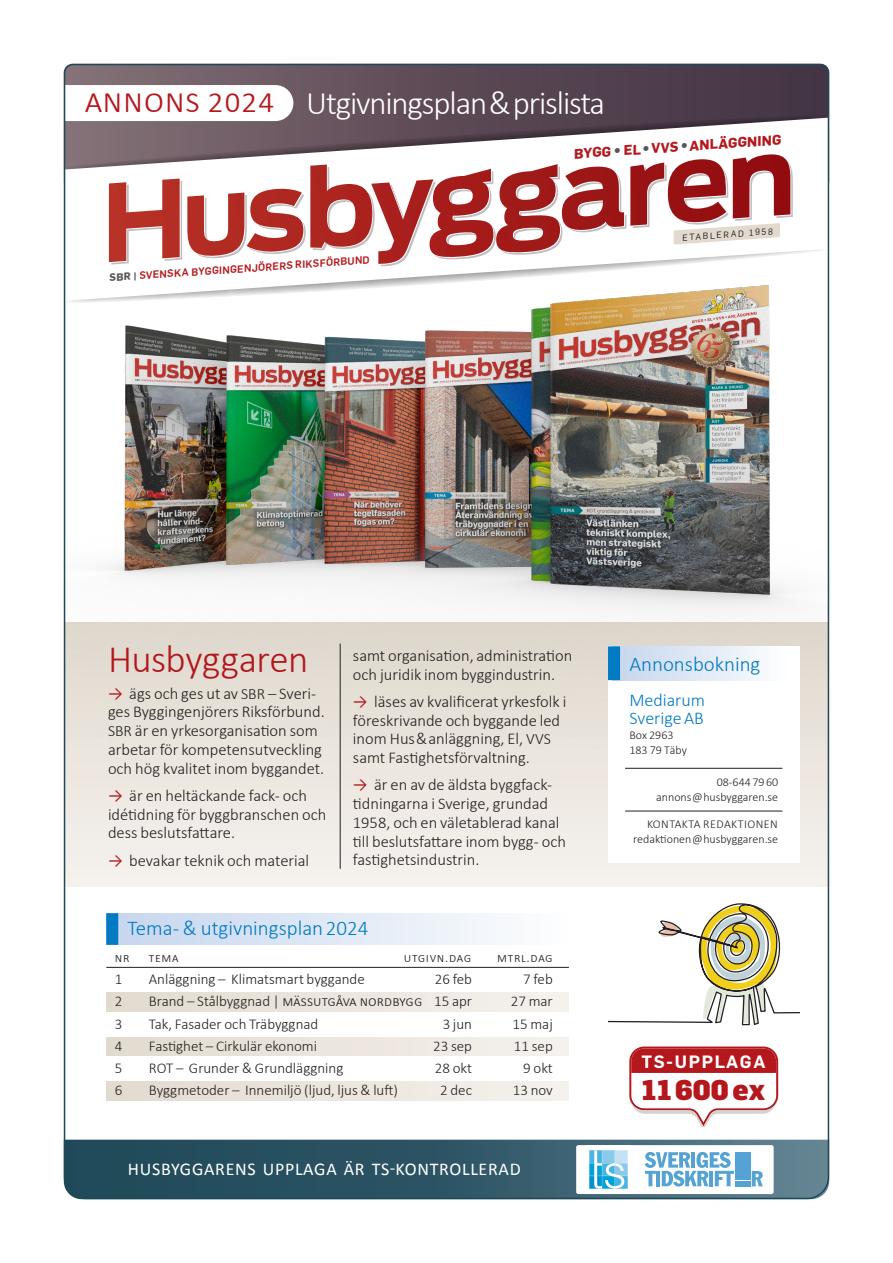
<style>
.page{position:relative;width:893px;height:1263px;background:#fff}
.page>*{position:absolute;margin:0;border:0;box-sizing:border-box;transform-origin:0 0}
.t1{font:300 39px "Calibri";letter-spacing:-.015em;color:#b4181d}
.t2{font:300 33px "Calibri";letter-spacing:-.035em;color:#fff}
.t3{font:900 28.05px "Flama";color:#b4181d}
.t4{font:300 21px "Calibri";color:#007ac2}
.t5{font:18px "Calibri";letter-spacing:.04em;color:#fff}
.t6{font:300 18px/18px "Calibri";color:#007ac2}
.t7{font:600 17.55px "Flama";letter-spacing:.1em;color:#fff}
.t8{font:300 16.5px/18.8px "Calibri";color:#231f20}
.t9{font:300 15px "Calibri";color:#231f20}
.t10{font:700 13.65px "Flama";color:#b4181d}
.t11{font:300 13.5px "Calibri";letter-spacing:.05em;color:#231f20}
.t12{font:300 12px/15px "Calibri";color:#231f20}
.t13{font:300 12px/15px "Calibri";letter-spacing:.04em;color:#231f20;text-align:right}
.t14{font:500 10.35px "Flama";color:#b4181d}
.t15{font:8.7px "Flama";color:#231f20}
.s1{font-size:36px;color:#b4181d}
.s2{font-size:16.2px;color:#57585a}
.s3{font-weight:700;color:#57585a}
.s4{font-weight:400;color:#b4181d}
.s5{font-size:15.75px}
</style>
<div class="page">
<img style="left:63px;top:63px;width:767px;height:1137px">
<svg style="left:629px;top:1046px;width:149px;height:81px"></svg>
<svg style="left:608px;top:903px;width:191px;height:122px"></svg>
<div style="left:65px;top:623px;width:762px;height:263px;background:linear-gradient(to bottom,#dfd7cc,#f6f2ee)"></div>
<div style="left:106px;top:913px;width:463px;height:32px;background:linear-gradient(to right,#c4d5ed,#fefefe)"></div>
<div style="left:106px;top:913px;width:12px;height:32px;background:#007ac2"></div>
<hr style="left:106px;top:967px;width:463px;height:1px;background:#231f20">
<div style="left:106px;top:992px;width:463px;height:19px;background:linear-gradient(to right,#e2dbcf,#f5f2ee)"></div>
<div style="left:106px;top:1037px;width:463px;height:19px;background:linear-gradient(to right,#e2dbcf,#f5f2ee)"></div>
<div style="left:106px;top:1081px;width:463px;height:19px;background:linear-gradient(to right,#e2dbcf,#f5f2ee)"></div>
<div style="left:608px;top:646px;width:191px;height:217px;background:#fff"></div>
<div style="left:612px;top:646px;width:175px;height:34px;background:linear-gradient(to right,#c5d5ed,#fdfefe)"></div>
<div style="left:608px;top:646px;width:12px;height:34px;background:#007ac2"></div>
<hr style="left:625px;top:768px;width:157px;height:1px;background:#231f20">
<hr style="left:625px;top:811px;width:157px;height:1px;background:#231f20">
<hr style="left:340px;top:644px;width:1px;height:224px;background:#231f20">
<h2 class="t2" style="left:85px;top:82px;width:522px"><span class="s1">annons 2024</span> Utgivningsplan&amp;prislista</h2>
<p class="t10" style="left:573px;top:144px;width:209px;rotate:-4deg">BYGG <span class="s2">•</span> EL <span class="s2">•</span> VVS <span class="s2">•</span> ANLÄGGNING</p>
<p class="t14" style="left:109px;top:270px;width:262px;rotate:-4deg"><span class="s3">SBR |</span> SVENSKA BYGGINGENJÖRERS RIKSFÖRBUND</p>
<p class="t15" style="left:682px;top:231px;width:92px;rotate:-4deg">ETABLERAD 1958</p>
<h1 class="t1" style="left:108px;top:634px;width:202px">Husbyggaren</h1>
<p class="t8" style="left:108px;top:683px;width:218px"><span class="s4">→</span> ägs och ges ut av <span class="s5">SBR</span> – Sveri&shy;ges Byggingenjörers Riksförbund.<br><span class="s5">SBR</span> är en yrkesorganisation som arbetar för kompetensutveckling och hög kvalitet inom byggandet.</p>
<p class="t8" style="left:108px;top:785px;width:220px"><span class="s4">→</span> är en heltäckande fack- och idétidning för byggbranschen och dess beslutsfattare.</p>
<p class="t8" style="left:108px;top:850px;width:203px"><span class="s4">→</span> bevakar teknik och material</p>
<p class="t8" style="left:353px;top:645px;width:221px">samt organisation, administration och juridik inom byggindustrin.</p>
<p class="t8" style="left:353px;top:691px;width:215px"><span class="s4">→</span> läses av kvalificerat yrkesfolk i föreskrivande och byggande led inom Hus&amp;anläggning, El, <span class="s5">VVS </span>samt Fastighetsförvaltning.</p>
<p class="t8" style="left:353px;top:775px;width:214px"><span class="s4">→</span> är en av de äldsta byggfack&shy;tidningarna i Sverige, grundad<br>1958, och en väletablerad kanal till beslutsfattare inom bygg- och fastighetsindustrin.</p>
<p class="t4" style="left:128px;top:915px;width:242px">Tema- &amp; utgivningsplan2024</p>
<p class="t11" style="left:115px;top:949px;width:16px">nr</p>
<p class="t11" style="left:149px;top:949px;width:31px">tema</p>
<p class="t11" style="left:404px;top:949px;width:69px">utgivn.dag</p>
<p class="t11" style="left:497px;top:949px;width:57px">mtrl.dag</p>
<p class="t9" style="left:115px;top:970px;width:9px">1</p>
<p class="t9" style="left:149px;top:970px;width:217px">Anläggning – Klimatsmart byggande</p>
<p class="t9" style="left:435px;top:970px;width:39px">26 feb</p>
<p class="t9" style="left:523px;top:970px;width:31px">7 feb</p>
<p class="t9" style="left:115px;top:992px;width:9px">2</p>
<p class="t9" style="left:149px;top:992px;width:325px">Brand – Stålbyggnad | mässutgåva nordbygg 15 apr</p>
<p class="t9" style="left:511px;top:992px;width:44px">27 mar</p>
<p class="t9" style="left:115px;top:1014px;width:9px">3</p>
<p class="t9" style="left:149px;top:1014px;width:171px">Tak, Fasader och Träbyggnad</p>
<p class="t9" style="left:443px;top:1014px;width:31px">3 jun</p>
<p class="t9" style="left:512px;top:1014px;width:42px">15 maj</p>
<p class="t9" style="left:115px;top:1036px;width:9px">4</p>
<p class="t9" style="left:149px;top:1036px;width:170px">Fastighet – Cirkulär ekonomi</p>
<p class="t9" style="left:433px;top:1036px;width:40px">23 sep</p>
<p class="t9" style="left:514px;top:1036px;width:40px">11 sep</p>
<p class="t9" style="left:115px;top:1059px;width:9px">5</p>
<p class="t9" style="left:149px;top:1059px;width:196px">ROT – Grunder &amp; Grundläggning</p>
<p class="t9" style="left:435px;top:1059px;width:39px">28 okt</p>
<p class="t9" style="left:523px;top:1059px;width:31px">9 okt</p>
<p class="t9" style="left:115px;top:1081px;width:9px">6</p>
<p class="t9" style="left:149px;top:1081px;width:251px">Byggmetoder – Innemiljö (ljud, ljus &amp; luft)</p>
<p class="t9" style="left:440px;top:1081px;width:33px">2 dec</p>
<p class="t9" style="left:513px;top:1081px;width:42px">13 nov</p>
<p class="t5" style="left:128px;top:1158px;width:394px">HUSBYGGARENS UPPLAGA ÄR TS-KONTROLLERAD</p>
<p class="t4" style="left:629px;top:651px;width:133px">Annonsbokning</p>
<p class="t6" style="left:629px;top:690px;width:77px">Mediarum<br>Sverige AB</p>
<p class="t12" style="left:629px;top:727px;width:59px">Box 2963<br>183 79 Täby</p>
<p class="t12" style="left:656px;top:774px;width:123px;text-align:right">08-6447960 annons@husbyggaren.se</p>
<p class="t13" style="left:633px;top:816px;width:146px">KONTAKTA REDAKTIONEN redaktionen@husbyggaren.se</p>
<p class="t7" style="left:641px;top:1048px;width:126px">TS-UPPLAGA</p>
<h3 class="t3" style="left:642px;top:1069px;width:125px">11 600 ex</h3>
</div>
